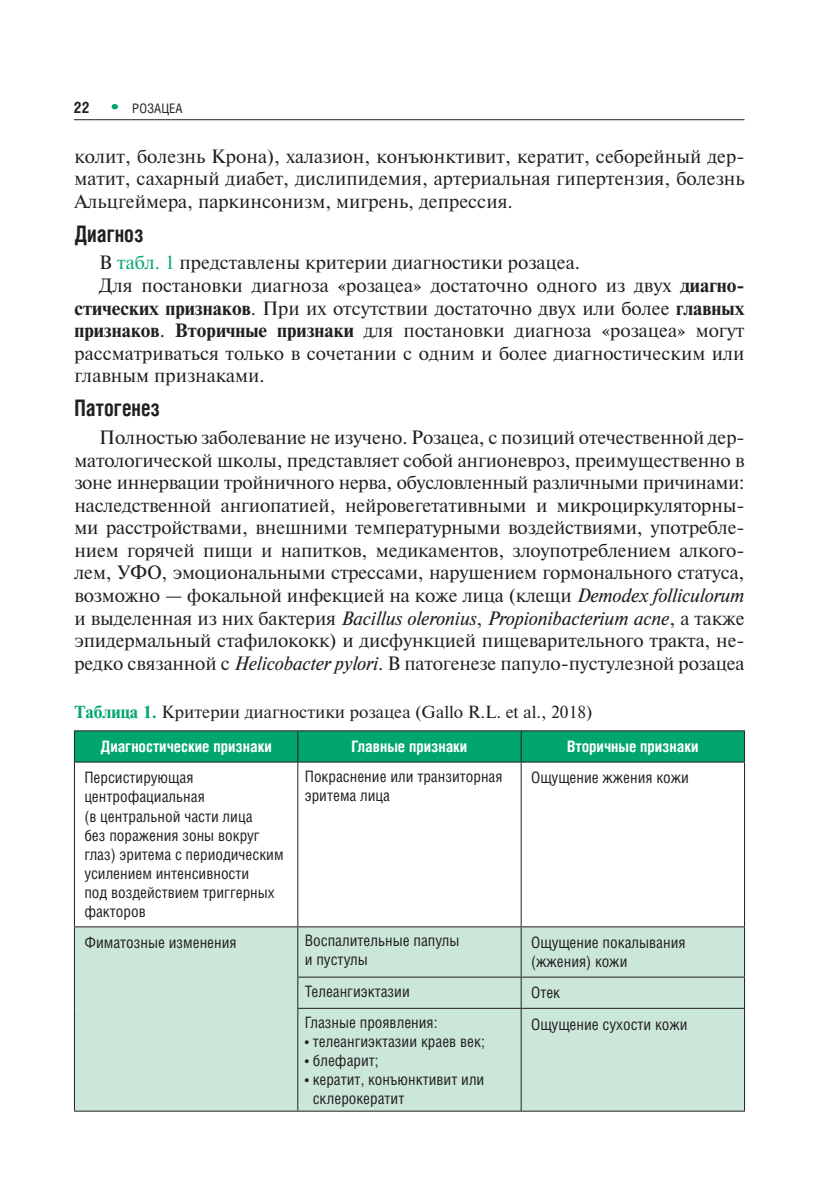
<style>
.page{position:relative;width:819px;height:1191px;background:#fff}
.page>*{position:absolute;margin:0;border:0;box-sizing:border-box;transform-origin:0 0}
.t1{font:700 22.75px "Helios Cond";color:#231f20;scale:.9 1}
.t2{font:19.25px/22.6px "Newton";color:#231f20;text-align:justify}
.t3{font:17.5px "Newton";color:#231f20}
.t4{font:15.75px/19.1px "Helios Cond";color:#231f20}
.t5{font:700 15.75px "Helios Cond";color:#fff}
.t6{font:700 15.75px "Helios Cond";color:#231f20}
.t7{font:13.12px "Helios Cond";color:#231f20}
.s1{color:#00a66e}
.s2{font-weight:700}
.s3{font-style:italic}
.s4{font-weight:700;color:#00a66e}
</style>
<div class="page">
<hr style="left:74px;top:119px;width:670px;height:1px;background:#231f20">
<svg style="left:112px;top:104px;width:6px;height:5px"></svg>
<div style="left:75px;top:731px;width:669px;height:30px;background:#00a66e"></div>
<div style="left:75px;top:927px;width:669px;height:183px;background:#cbe7da"></div>
<hr style="left:297px;top:731px;width:1px;height:30px;background:#231f20">
<hr style="left:520px;top:731px;width:1px;height:30px;background:#231f20">
<hr style="left:74px;top:762px;width:1px;height:164px;background:#231f20">
<hr style="left:297px;top:762px;width:1px;height:164px;background:#231f20">
<hr style="left:520px;top:762px;width:1px;height:164px;background:#231f20">
<hr style="left:744px;top:762px;width:1px;height:164px;background:#231f20">
<hr style="left:74px;top:926px;width:224px;height:1px;background:#231f20">
<hr style="left:74px;top:927px;width:1px;height:50px;background:#231f20">
<hr style="left:298px;top:926px;width:223px;height:1px;background:#231f20">
<hr style="left:297px;top:927px;width:1px;height:49px;background:#231f20">
<hr style="left:521px;top:926px;width:224px;height:1px;background:#231f20">
<hr style="left:520px;top:927px;width:1px;height:49px;background:#231f20">
<hr style="left:744px;top:927px;width:1px;height:49px;background:#231f20">
<hr style="left:74px;top:977px;width:1px;height:31px;background:#231f20">
<hr style="left:297px;top:976px;width:224px;height:1px;background:#231f20">
<hr style="left:297px;top:977px;width:1px;height:31px;background:#231f20">
<hr style="left:521px;top:976px;width:224px;height:1px;background:#231f20">
<hr style="left:520px;top:977px;width:1px;height:31px;background:#231f20">
<hr style="left:744px;top:977px;width:1px;height:31px;background:#231f20">
<hr style="left:74px;top:1008px;width:1px;height:102px;background:#231f20">
<hr style="left:297px;top:1008px;width:224px;height:1px;background:#231f20">
<hr style="left:297px;top:1008px;width:1px;height:102px;background:#231f20">
<hr style="left:521px;top:1008px;width:224px;height:1px;background:#231f20">
<hr style="left:520px;top:1008px;width:1px;height:102px;background:#231f20">
<hr style="left:744px;top:1008px;width:1px;height:102px;background:#231f20">
<hr style="left:74px;top:1110px;width:671px;height:1px;background:#231f20">
<hr style="left:74px;top:730px;width:224px;height:1px;background:#231f20">
<hr style="left:74px;top:731px;width:1px;height:30px;background:#231f20">
<hr style="left:298px;top:730px;width:447px;height:1px;background:#231f20">
<hr style="left:744px;top:731px;width:1px;height:30px;background:#231f20">
<hr style="left:74px;top:761px;width:671px;height:1px;background:#231f20">
<p class="t6" style="left:74px;top:102px;width:17px">22</p>
<p class="t7" style="left:132px;top:103px;width:52px">РОЗАЦЕА</p>
<p class="t2" style="left:74px;top:146px;width:671px">колит, болезнь Крона), халазион, конъюнктивит, кератит, себорейный дер&shy;матит, сахарный диабет, дислипидемия, артериальная гипертензия, болезнь Альцгеймера, паркинсонизм, мигрень, депрессия.</p>
<p class="t1" style="left:74px;top:225px;width:78px">Диагноз</p>
<p class="t2" style="left:99px;top:253px;width:482px">В <span class="s1">табл. 1</span> представлены критерии диагностики розацеа.</p>
<p class="t2" style="left:99px;top:275px;width:646px">Для постановки диагноза «розацеа» достаточно одного из двух <span class="s2">диагно-</span></p>
<p class="t2" style="left:74px;top:298px;width:671px"><span class="s2">стических признаков</span>. При их отсутствии достаточно двух или более <span class="s2">главных</span></p>
<p class="t2" style="left:74px;top:321px;width:671px"><span class="s2">признаков</span>. <span class="s2">Вторичные признаки</span> для постановки диагноза «розацеа» могут</p>
<p class="t2" style="left:74px;top:343px;width:671px">рассматриваться только в сочетании с одним и более диагностическим или</p>
<p class="t2" style="left:74px;top:366px;width:192px">главным признаками.</p>
<p class="t1" style="left:74px;top:400px;width:97px">Патогенез</p>
<p class="t2" style="left:74px;top:427px;width:671px;text-indent:25px">Полностью заболевание не изучено. Розацеа, с позиций отечественной дер&shy;матологической школы, представляет собой ангионевроз, преимущественно в зоне иннервации тройничного нерва, обусловленный различными причинами: наследственной ангиопатией, нейровегетативными и микроцирку ляторны&shy;ми расстройствами, внешними температурными воздействиями, употребле&shy;нием горячей пищи и напитков, медикаментов, злоупотреблением алкого&shy;лем, УФО, эмоциональными стрессами, нарушением гормонального статуса, возмож но — фокальной инфекцией на коже лица (клещи <span class="s3">Demodex folli culorum </span>и выделенная из них бактерия <span class="s3">Bacillus oleronius</span>, <span class="s3">Pro pioni bacterium acne</span>, а также эпидермальный стафилококк) и дисфункцией пищеварительного тракта, не&shy;редко связанной с <span class="s3">Helicobacter pylori</span>. В пато генезе папуло-пустулезной розацеа</p>
<p class="t3" style="left:74px;top:706px;width:519px"><span class="s4">Таблица 1.</span> Критерии диагностики розацеа (Gallo R.L. et al., 2018)</p>
<p class="t5" style="left:100px;top:741px;width:173px">Диагностические признаки</p>
<p class="t5" style="left:351px;top:741px;width:117px">Главные признаки</p>
<p class="t5" style="left:567px;top:741px;width:133px">Вторичные признаки</p>
<p class="t4" style="left:84px;top:769px;width:201px">Персистирующая центрофациальная<br>(в центральной части лица<br>без поражения зоны вокруг глаз) эритема с периодическим усилением интенсивности<br>под воздействием триггерных факторов</p>
<p class="t4" style="left:305px;top:767px;width:199px">Покраснение или транзиторная эритема лица</p>
<p class="t4" style="left:531px;top:769px;width:159px">Ощущение жжения кожи</p>
<p class="t4" style="left:84px;top:934px;width:154px">Фиматозные изменения</p>
<p class="t4" style="left:305px;top:932px;width:156px">Воспалительные папулы и пустулы</p>
<p class="t4" style="left:531px;top:934px;width:156px">Ощущение покалывания (жжения) кожи</p>
<p class="t4" style="left:305px;top:982px;width:106px">Телеангиэктазии</p>
<p class="t4" style="left:531px;top:984px;width:31px">Отек</p>
<p class="t4" style="left:305px;top:1014px;width:134px">Глазные проявления:</p>
<p class="t4" style="left:305px;top:1033px;width:181px">• телеангиэктазии краев век;</p>
<p class="t4" style="left:305px;top:1052px;width:75px">• блефарит;</p>
<p class="t4" style="left:313px;top:1071px;width:173px;text-indent:-8px">• кератит, конъюнктивит или склерокератит</p>
<p class="t4" style="left:531px;top:1015px;width:158px">Ощущение сухости кожи</p>
</div>
